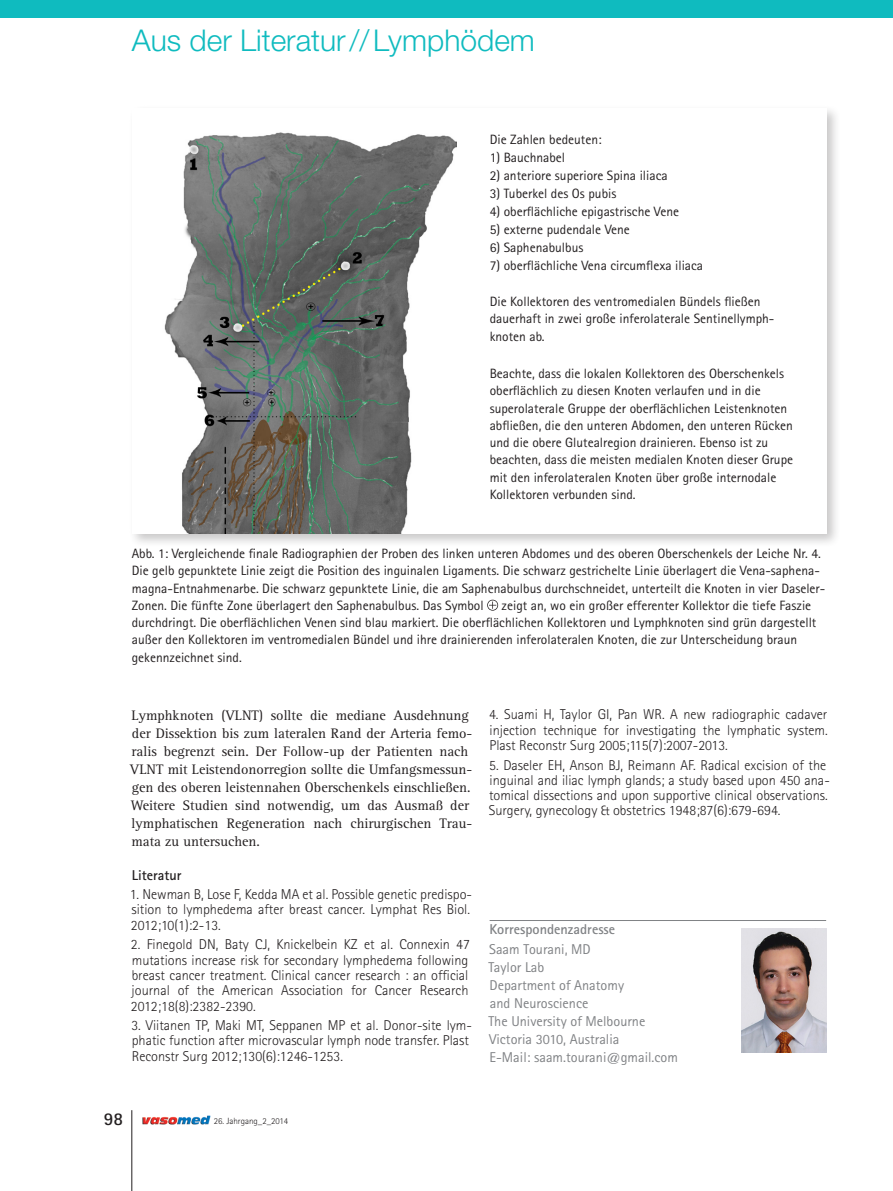
<style>
.page{position:relative;width:893px;height:1191px;background:#fff}
.page>*{position:absolute;margin:0;border:0;box-sizing:border-box;transform-origin:0 0}
.t1{font:300 30px "Helvetica Neue LT Std";color:#0fbbbf}
.t2{font:700 18px "Rotis Sans Serif Std";color:#231f20}
._05_Literatur_Copy{font:300 14.25px/15.3px "Rotis Sans Serif Std";color:#231f20}
._03_Body{font:14.25px/18px "Rotis Serif Std";color:#231f20}
._07_Korrespondenzadr{font:14.25px/18px "Rotis Sans Serif Std";color:#808285}
._07_Korrespondenzadr-2{font:700 14.25px "Rotis Sans Serif Std";color:#808285}
._05_Literatur_Head{font:700 14.25px "Rotis Sans Serif Std";color:#231f20}
._03_Bildunterschrift{font:13.5px/17.2px "Rotis Sans Serif Std";color:#231f20}
.t3{font:300 9px "Rotis Sans Serif Std";color:#231f20}
</style>
<div class="page">
<img style="left:142px;top:1115px;width:68px;height:9px">
<hr style="left:132px;top:1110px;width:1px;height:81px;background:#231f20">
<div style="left:0;top:0;width:893px;height:17px;background:#0fbbbf"></div>
<hr style="left:490px;top:920px;width:336px;height:1px;background:#808285">
<div style="left:129px;top:105px;width:713px;height:443px;background:#231f20;opacity:.25"></div>
<div style="left:132px;top:108px;width:694px;height:425px;background:#fff"></div>
<img style="left:164px;top:132px;width:292px;height:401px">
<svg style="left:487px;top:599px;width:11px;height:11px"></svg>
<img style="left:741px;top:928px;width:85px;height:124px">
<p class="t1" style="left:132px;top:22px;width:405px">Aus der Literatur//Lymphödem</p>
<p class="_03_Bildunterschrift" style="left:490px;top:131px;width:113px">Die Zahlen bedeuten:</p>
<p class="_03_Bildunterschrift" style="left:490px;top:149px;width:77px">1) Bauchnabel</p>
<p class="_03_Bildunterschrift" style="left:490px;top:167px;width:179px">2) anteriore superiore Spina iliaca</p>
<p class="_03_Bildunterschrift" style="left:490px;top:185px;width:128px">3) Tuberkel des Os pubis</p>
<p class="_03_Bildunterschrift" style="left:490px;top:203px;width:191px">4) oberflächliche epigastrische Vene</p>
<p class="_03_Bildunterschrift" style="left:490px;top:221px;width:142px">5) externe pudendale Vene</p>
<p class="_03_Bildunterschrift" style="left:490px;top:239px;width:95px">6) Saphenabulbus</p>
<p class="_03_Bildunterschrift" style="left:490px;top:257px;width:215px">7) oberflächliche Vena circumflexa iliaca</p>
<p class="_03_Bildunterschrift" style="left:490px;top:293px;width:285px">Die Kollektoren des ventromedialen Bündels fließen dauerhaft in zwei große inferolaterale Sentinellymph&shy;knoten ab.</p>
<p class="_03_Bildunterschrift" style="left:490px;top:365px;width:305px">Beachte, dass die lokalen Kollektoren des Oberschenkels oberflächlich zu diesen Knoten verlaufen und in die superolaterale Gruppe der oberflächlichen Leistenknoten abfließen, die den unteren Abdomen, den unteren Rücken und die obere Glutealregion drainieren. Ebenso ist zu beachten, dass die meisten medialen Knoten dieser Grupe mit den inferolateralen Knoten über große internodale Kollektoren verbunden sind.</p>
<p class="_03_Bildunterschrift" style="left:132px;top:545px;width:695px">Abb. 1: Vergleichende finale Radiographien der Proben des linken unteren Abdomes und des oberen Oberschenkels der Leiche Nr. 4.<br>Die gelb gepunktete Linie zeigt die Position des inguinalen Ligaments. Die schwarz gestrichelte Linie überlagert die Vena-saphena&shy;magna-Entnahmenarbe. Die schwarz gepunktete Linie, die am Saphenabulbus durchschneidet, unterteilt die Knoten in vier Daseler-Zonen. Die fünfte Zone überlagert den Saphenabulbus. Das Symbol</p>
<p class="_03_Bildunterschrift" style="left:132px;top:596px;width:686px;text-indent:370px">zeigt an, wo ein großer efferenter Kollektor die tiefe Faszie durchdringt. Die oberflächlichen Venen sind blau markiert. Die oberflächlichen Kollektoren und Lymphknoten sind grün dargestellt außer den Kollektoren im ventromedialen Bündel und ihre drainierenden inferolateralen Knoten, die zur Unterscheidung braun gekennzeichnet sind.</p>
<p class="_03_Body" style="left:130px;top:707px;width:344px">Lymphknoten (VLNT) sollte die mediane Ausdehnung der Dissektion bis zum lateralen Rand der Arteria femo&shy;ralis begrenzt sein. Der Follow-up der Patienten nach VLNT mit Leistendonorregion sollte die Umfangsmessun&shy;gen des oberen leistennahen Oberschenkels einschließen.<br>Weitere Studien sind notwendig, um das Ausmaß der lymphatischen Regeneration nach chirurgischen Trau&shy;mata zu untersuchen.</p>
<p class="_05_Literatur_Head" style="left:132px;top:865px;width:51px">Literatur</p>
<p class="_05_Literatur_Copy" style="left:130px;top:886px;width:344px">1. Newman B, Lose F, Kedda MA et al. Possible genetic predispo&shy;sition to lymphedema after breast cancer. Lymphat Res Biol.<br>2012;10(1):2-13.</p>
<p class="_05_Literatur_Copy" style="left:131px;top:937px;width:341px;text-align:justify">2. Finegold DN, Baty CJ, Knickelbein KZ et al. Connexin 47 mutations increase risk for secondary lymphedema following breast cancer treatment. Clinical cancer research : an official journal of the American Association for Cancer Research 2012;18(8):2382-2390.</p>
<p class="_05_Literatur_Copy" style="left:131px;top:1017px;width:342px">3. Viitanen TP, Maki MT, Seppanen MP et al. Donor-site lym&shy;phatic function after microvascular lymph node transfer. Plast<br>Reconstr Surg 2012;130(6):1246-1253.</p>
<p class="_05_Literatur_Copy" style="left:489px;top:707px;width:340px;text-align:justify">4. Suami H, Taylor GI, Pan WR. A new radiographic cadaver injection technique for investigating the lymphatic system.<br>Plast Reconstr Surg 2005;115(7):2007-2013.</p>
<p class="_05_Literatur_Copy" style="left:489px;top:757px;width:343px">5. Daseler EH, Anson BJ, Reimann AF. Radical excision of the inguinal and iliac lymph glands; a study based upon 450 ana&shy;tomical dissections and upon supportive clinical observations.<br>Surgery, gynecology &amp; obstetrics 1948;87(6):679-694.</p>
<p class="_07_Korrespondenzadr-2" style="left:490px;top:919px;width:127px">Korrespondenzadresse</p>
<p class="_07_Korrespondenzadr" style="left:489px;top:940px;width:103px">Saam Tourani, MD</p>
<p class="_07_Korrespondenzadr" style="left:488px;top:958px;width:57px">Taylor Lab</p>
<p class="_07_Korrespondenzadr" style="left:490px;top:976px;width:136px">Department of Anatomy and Neuroscience</p>
<p class="_07_Korrespondenzadr" style="left:488px;top:1012px;width:158px">The University of Melbourne</p>
<p class="_07_Korrespondenzadr" style="left:489px;top:1030px;width:132px">Victoria 3010, Australia</p>
<p class="_07_Korrespondenzadr" style="left:490px;top:1048px;width:190px">E-Mail: saam.tourani@gmail.com</p>
<p class="t2" style="left:104px;top:1107px;width:21px">98</p>
<p class="t3" style="left:214px;top:1115px;width:76px">26. Jahrgang_2_2014</p>
</div>
